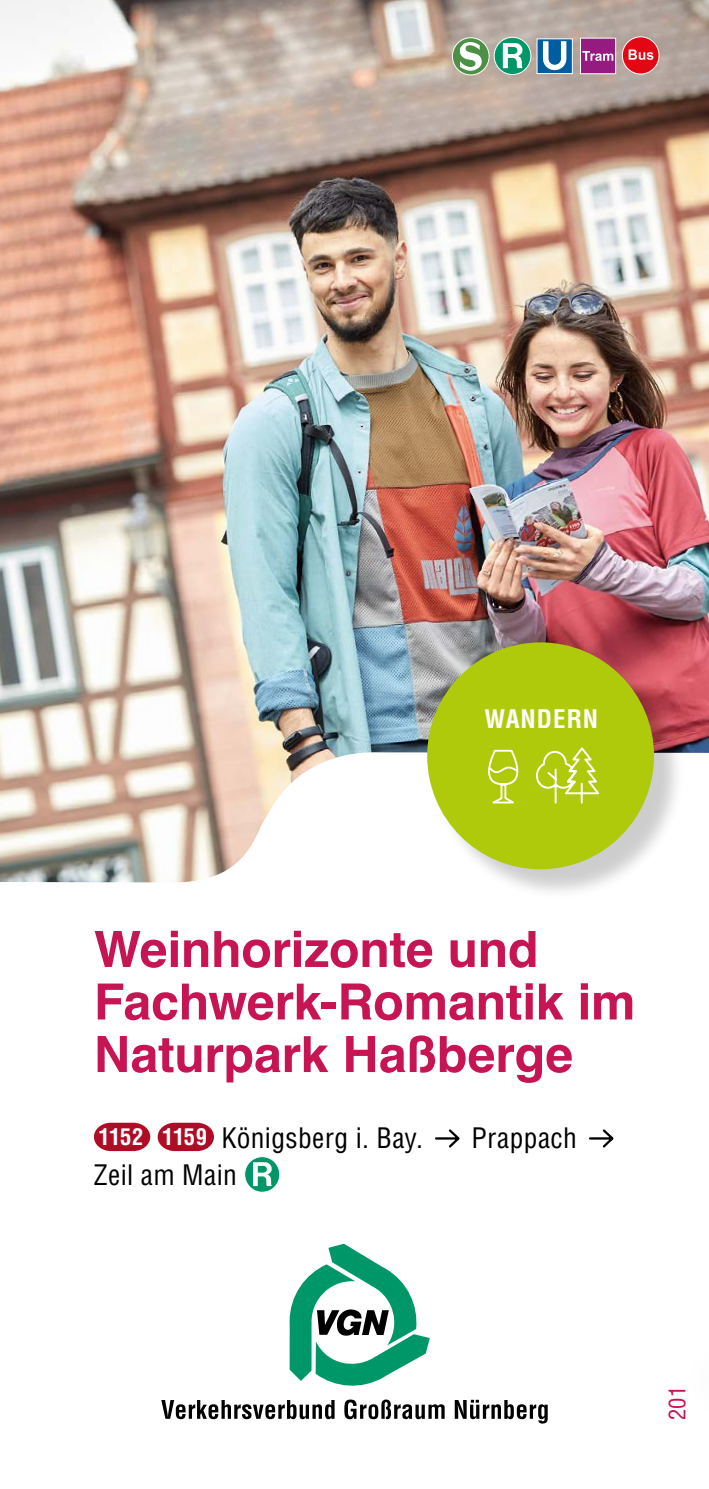
<style>
.page{position:relative;width:709px;height:1489px;background:#fff}
.page>*{position:absolute;margin:0;border:0;box-sizing:border-box;transform-origin:0 0}
.t1{font:700 50px/52.5px "Helvetica";letter-spacing:-.005em;color:#c71553}
.t2{font:condensed 27.5px "Helvetica LT Std";letter-spacing:.015em;color:#000}
.t3{font:700 condensed 25px "Helvetica LT Std";letter-spacing:.04em;color:#fff}
.t4{font:condensed 22.5px "Helvetica LT Std";color:#c71553}
.s1{font-weight:700;font-size:22.5px;color:#fff}
</style>
<div class="page">
<img style="left:0;top:0;width:709px;height:750px">
<svg style="left:0;top:750px;width:709px;height:133px"></svg>
<svg style="left:494px;top:37px;width:37px;height:38px"></svg>
<div style="left:494px;top:37px;width:37px;height:38px;border:1px solid #fff;border-radius:50%"></div>
<svg style="left:503px;top:43px;width:19px;height:25px"></svg>
<div style="left:580px;top:38px;width:36px;height:36px;background:#951b81;border:1px solid #fff"></div>
<svg style="left:582px;top:51px;width:31px;height:10px"></svg>
<svg style="left:452px;top:38px;width:37px;height:37px"></svg>
<div style="left:452px;top:37px;width:37px;height:38px;border:1px solid #fff;border-radius:50%"></div>
<svg style="left:460px;top:42px;width:22px;height:29px"></svg>
<div style="left:622px;top:37px;width:37px;height:37px;background:#e30613;border-radius:50%"></div>
<div style="left:622px;top:36px;width:37px;height:38px;border:1px solid #fff;border-radius:50%"></div>
<svg style="left:628px;top:50px;width:25px;height:10px"></svg>
<div style="left:536px;top:39px;width:36px;height:35px;background:#005d9f;border:1px solid #fff"></div>
<svg style="left:543px;top:41px;width:23px;height:29px"></svg>
<div style="left:431px;top:646px;width:254px;height:254px;background:#000;opacity:.2"></div>
<div style="left:427px;top:642px;width:227px;height:227px;background:#afca0b;border-radius:50%"></div>
<svg style="left:535px;top:747px;width:64px;height:57px"></svg>
<svg style="left:488px;top:749px;width:31px;height:55px"></svg>
<svg style="left:161px;top:1400px;width:173px;height:18px"></svg>
<svg style="left:344px;top:1399px;width:100px;height:20px"></svg>
<svg style="left:455px;top:1399px;width:92px;height:24px"></svg>
<svg style="left:289px;top:1243px;width:141px;height:143px"></svg>
<svg style="left:94px;top:1122px;width:56px;height:28px;background:#b92d43"></svg>
<svg style="left:158px;top:1122px;width:56px;height:28px;background:#b92d43"></svg>
<svg style="left:435px;top:1129px;width:25px;height:19px"></svg>
<svg style="left:589px;top:1129px;width:25px;height:19px"></svg>
<svg style="left:245px;top:1156px;width:35px;height:36px"></svg>
<div style="left:244px;top:1156px;width:36px;height:36px;border:1px solid #fff;border-radius:50%"></div>
<svg style="left:253px;top:1162px;width:19px;height:23px"></svg>
<p class="t3" style="left:484px;top:703px;width:115px">WANDERN</p>
<p class="t1" style="left:94px;top:928px;width:543px">Weinhorizonte und<br>Fachwerk-Romantik im<br>Naturpark Haßberge</p>
<p class="t2" style="left:98px;top:1120px;width:326px"><span class="s1">1152 1159</span> Königsberg i. Bay.</p>
<p class="t2" style="left:471px;top:1120px;width:107px">Prappach</p>
<p class="t2" style="left:94px;top:1157px;width:144px">Zeil am Main</p>
<p class="t4" style="left:663px;top:1420px;width:36px;rotate:-90deg">201</p>
</div>
